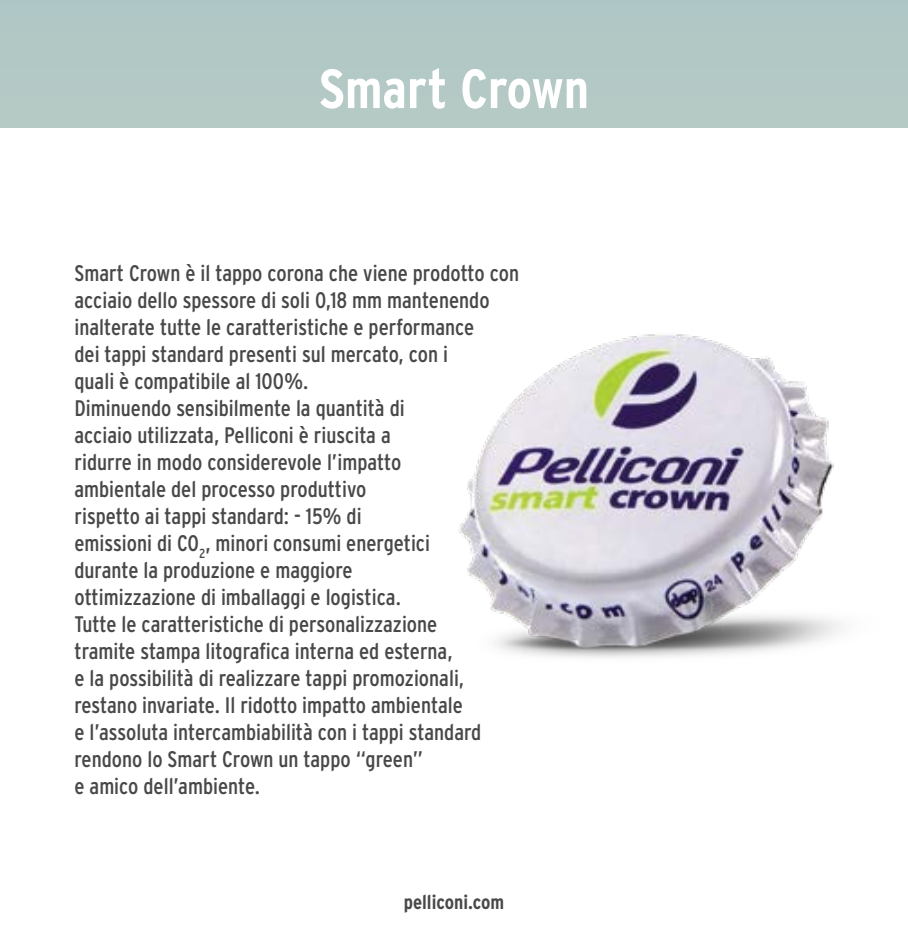
<style>
.page{position:relative;width:908px;height:936px;background:#fff}
.page>*{position:absolute;margin:0;border:0;box-sizing:border-box;transform-origin:0 0}
.t1{font:700 condensed 55px "Interstate";color:#fff}
.t2{font:condensed 22.5px/27px "Interstate";color:#484848}
.t3{font:700 condensed 20px "Interstate";color:#484848}
</style>
<div class="page">
<div style="left:0;top:0;width:907px;height:128px;background:#b2c8c5"></div>
<img style="left:458px;top:334px;width:384px;height:324px">
<h1 class="t1" style="left:319px;top:58px;width:271px">Smart Crown</h1>
<p class="t2" style="left:74px;top:259px;width:446px">Smart Crown è il tappo corona che viene prodotto con acciaio dello spessore di soli 0,18 mm mantenendo inalterate tutte le caratteristiche e performance<br>dei tappi standard presenti sul mercato, con i<br>quali è compatibile al 100%.<br>Diminuendo sensibilmente la quantità di<br>acciaio utilizzata, Pelliconi è riuscita a<br>ridurre in modo considerevole l’impatto<br>ambientale del processo produttivo<br>rispetto ai tappi standard: - 15% di<br>emissioni di CO<sub>2</sub>, minori consumi energetici<br>durante la produzione e maggiore<br>ottimizzazione di imballaggi e logistica.<br>Tutte le caratteristiche di personalizzazione<br>tramite stampa litografica interna ed esterna,<br>e la possibilità di realizzare tappi promozionali, restano invariate. Il ridotto impatto ambientale<br>e l’assoluta intercambiabilità con i tappi standard rendono lo Smart Crown un tappo “green”<br>e amico dell’ambiente.</p>
<p class="t3" style="left:403px;top:891px;width:102px">pelliconi.com</p>
</div>
